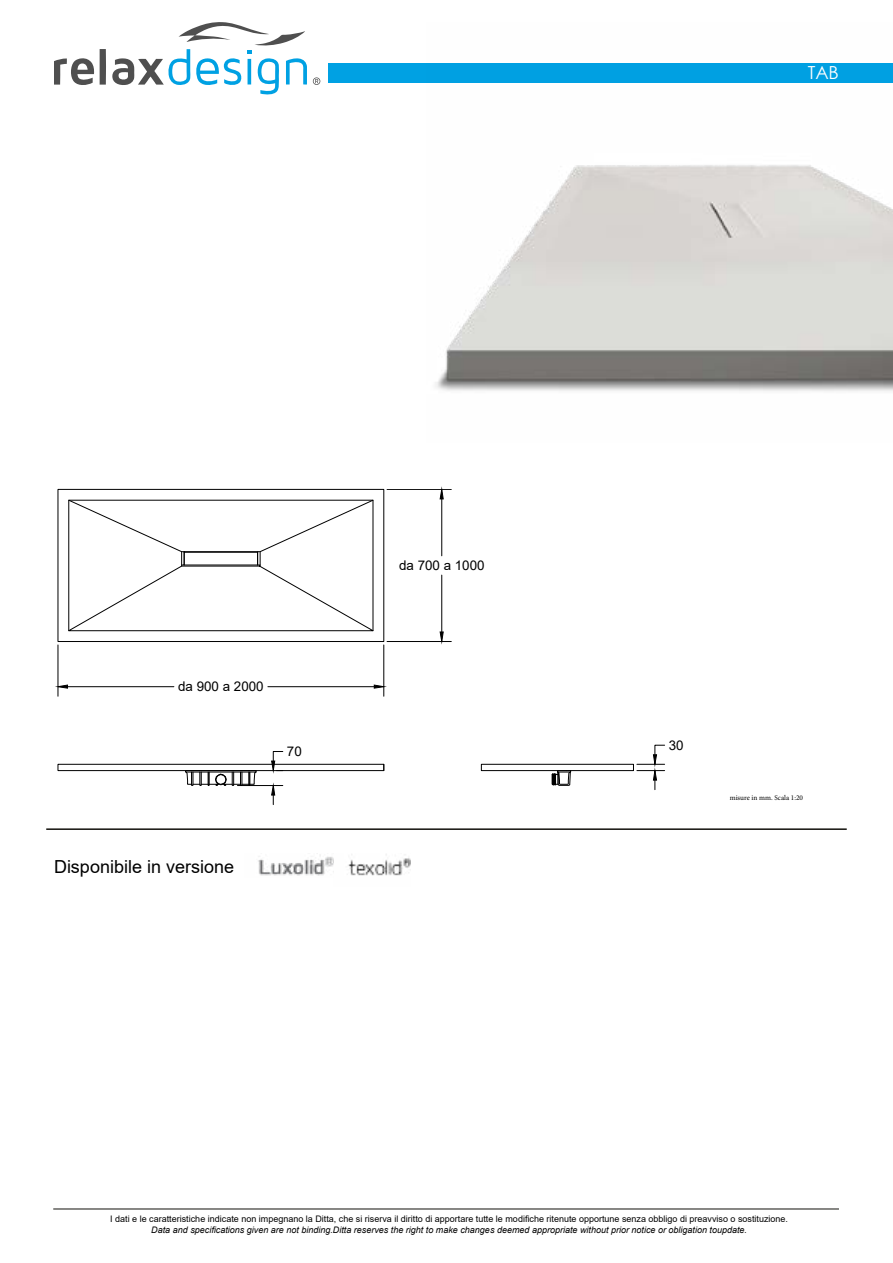
<style>
.page{position:relative;width:893px;height:1263px;background:#fff}
.page>*{position:absolute;margin:0;border:0;box-sizing:border-box;transform-origin:0 0}
.t1{font:18px "Arial";color:#000}
.t2{font:18px "Century Gothic";color:#fff}
.t3{font:13.35px "Arial";color:#000}
.t4{font:9px "Arial";color:#000}
.t5{font:italic 9px "Arial";color:#000}
.t6{font:7.35px "Minion Pro";color:#000}
</style>
<div class="page">
<hr style="left:387px;top:641px;width:64px;height:1px;background:#000">
<hr style="left:387px;top:489px;width:64px;height:1px;background:#000">
<hr style="left:441px;top:575px;width:1px;height:57px;background:#000">
<hr style="left:441px;top:499px;width:1px;height:57px;background:#000">
<svg style="left:439px;top:631px;width:5px;height:10px"></svg>
<svg style="left:439px;top:489px;width:5px;height:11px"></svg>
<div style="left:481px;top:764px;width:153px;height:7px;border:1px solid #000"></div>
<svg style="left:185px;top:771px;width:71px;height:14px"></svg>
<svg style="left:552px;top:770px;width:19px;height:15px"></svg>
<div style="left:58px;top:489px;width:326px;height:153px;border:1px solid #000"></div>
<svg style="left:68px;top:500px;width:306px;height:131px"></svg>
<div style="left:58px;top:764px;width:326px;height:7px;border:1px solid #000"></div>
<hr style="left:237px;top:785px;width:46px;height:1px;background:#000">
<svg style="left:271px;top:786px;width:4px;height:19px"></svg>
<svg style="left:271px;top:751px;width:12px;height:20px"></svg>
<svg style="left:637px;top:745px;width:28px;height:45px"></svg>
<hr style="left:58px;top:645px;width:1px;height:51px;background:#000">
<hr style="left:384px;top:645px;width:1px;height:51px;background:#000">
<hr style="left:68px;top:686px;width:106px;height:1px;background:#000">
<hr style="left:268px;top:686px;width:106px;height:1px;background:#000">
<svg style="left:57px;top:684px;width:11px;height:5px"></svg>
<svg style="left:373px;top:684px;width:12px;height:5px"></svg>
<svg style="left:100px;top:49px;width:6px;height:36px"></svg>
<svg style="left:54px;top:58px;width:40px;height:27px"></svg>
<svg style="left:112px;top:22px;width:195px;height:73px"></svg>
<svg style="left:313px;top:77px;width:7px;height:8px"></svg>
<div style="left:328px;top:64px;width:565px;height:19px;background:#00a1e3"></div>
<hr style="left:53px;top:1208px;width:786px;height:1px;background:#12110c">
<hr style="left:46px;top:828px;width:801px;height:2px;background:#12110c">
<img style="left:258px;top:853px;width:76px;height:23px">
<img style="left:427px;top:63px;width:466px;height:328px">
<img style="left:348px;top:854px;width:62px;height:22px">
<h1 class="t2" style="left:808px;top:60px;width:33px">TAB</h1>
<h2 class="t3" style="left:178px;top:677px;width:87px">da 900 a 2000</h2>
<h2 class="t3" style="left:287px;top:742px;width:16px">70</h2>
<h1 class="t1" style="left:54px;top:854px;width:182px">Disponibile in versione</h1>
<h2 class="t3" style="left:399px;top:556px;width:87px">da 700 a 1000</h2>
<h2 class="t3" style="left:669px;top:736px;width:16px">30</h2>
<p class="t6" style="left:730px;top:792px;width:75px">misure in mm. Scala 1:20</p>
<p class="t4" style="left:110px;top:1212px;width:679px">I dati e le caratteristiche indicate non impegnano la Ditta, che si riserva il diritto di apportare tutte le modifiche ritenute opportune senza obbligo di preavviso o sostituzione.</p>
<p class="t5" style="left:151px;top:1223px;width:597px">Data and specifications given are not binding.Ditta reserves the right to make changes deemed appropriate without prior notice or obligation toupdate.</p>
</div>
